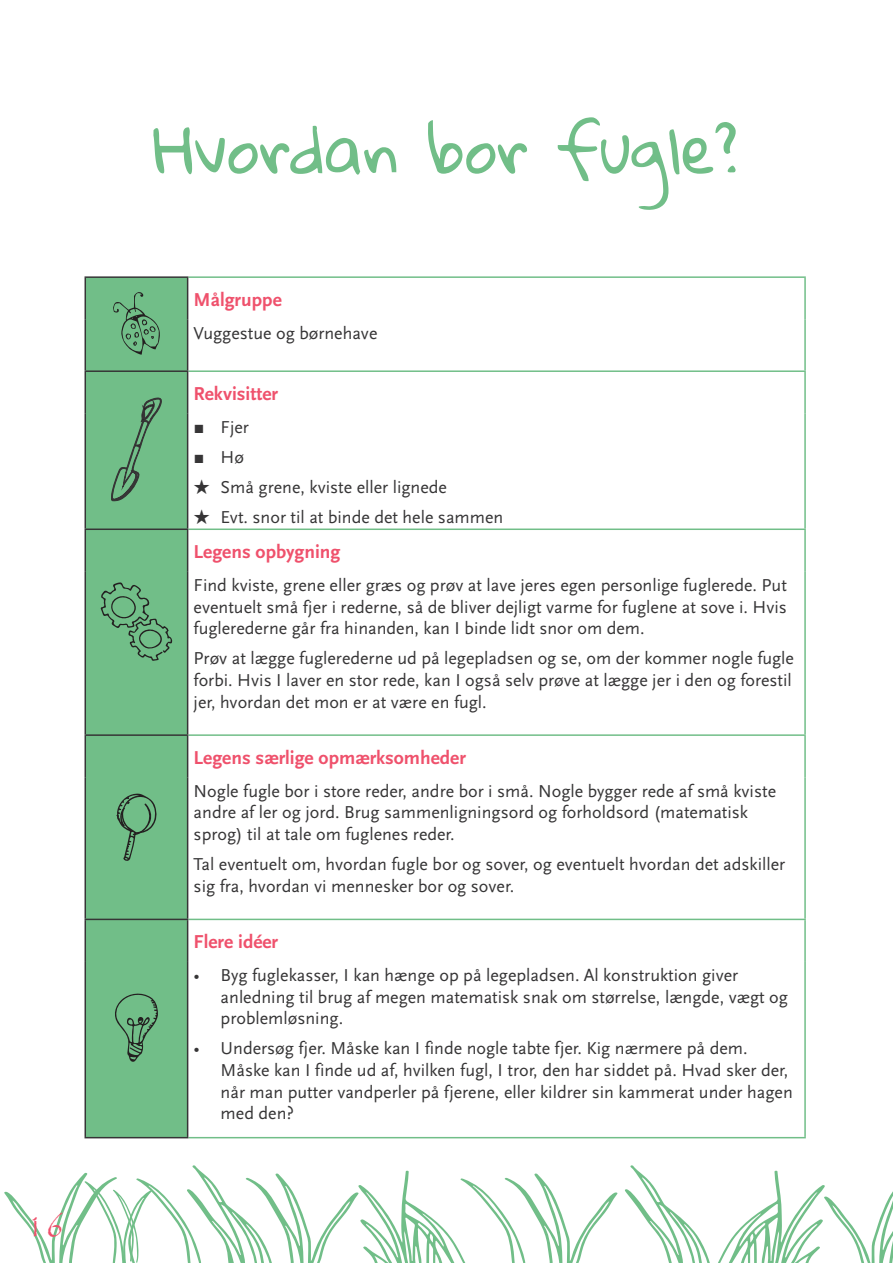
<style>
.page{position:relative;width:893px;height:1263px;background:#fff}
.page>*{position:absolute;margin:0;border:0;box-sizing:border-box;transform-origin:0 0}
.t1{font:63px "Gloria Hallelujah";color:#71be88}
.t2{font:34.5px "Papyrus";color:#ef516c}
.t3{font:700 19.5px "Scala Sans OT";color:#ef516c}
.Tekstboks_brød{font:18px/21.6px "Scala Sans OT";color:#363536}
</style>
<div class="page">
<div style="left:86px;top:278px;width:101px;height:859px;background:#71be88"></div>
<hr style="left:188px;top:276px;width:618px;height:2px;background:#71be88">
<hr style="left:804px;top:278px;width:2px;height:42px;background:#71be88">
<hr style="left:804px;top:320px;width:2px;height:50px;background:#71be88">
<hr style="left:188px;top:370px;width:618px;height:2px;background:#71be88">
<hr style="left:804px;top:372px;width:2px;height:42px;background:#71be88">
<hr style="left:804px;top:414px;width:2px;height:114px;background:#71be88">
<hr style="left:188px;top:528px;width:618px;height:2px;background:#71be88">
<hr style="left:804px;top:530px;width:2px;height:42px;background:#71be88">
<hr style="left:804px;top:572px;width:2px;height:162px;background:#71be88">
<hr style="left:188px;top:734px;width:618px;height:2px;background:#71be88">
<hr style="left:804px;top:736px;width:2px;height:42px;background:#71be88">
<hr style="left:804px;top:778px;width:2px;height:141px;background:#71be88">
<hr style="left:188px;top:919px;width:618px;height:1px;background:#71be88">
<hr style="left:804px;top:920px;width:2px;height:42px;background:#71be88">
<hr style="left:804px;top:962px;width:2px;height:175px;background:#71be88">
<hr style="left:188px;top:1137px;width:618px;height:1px;background:#71be88">
<hr style="left:85px;top:276px;width:103px;height:2px;background:#363536">
<hr style="left:85px;top:278px;width:1px;height:42px;background:#363536">
<hr style="left:187px;top:278px;width:1px;height:42px;background:#363536">
<hr style="left:85px;top:320px;width:1px;height:50px;background:#363536">
<hr style="left:187px;top:320px;width:1px;height:50px;background:#363536">
<hr style="left:85px;top:370px;width:103px;height:2px;background:#363536">
<hr style="left:85px;top:372px;width:1px;height:42px;background:#363536">
<hr style="left:187px;top:372px;width:1px;height:42px;background:#363536">
<hr style="left:85px;top:414px;width:1px;height:114px;background:#363536">
<hr style="left:187px;top:414px;width:1px;height:114px;background:#363536">
<hr style="left:85px;top:528px;width:103px;height:2px;background:#363536">
<hr style="left:85px;top:530px;width:1px;height:42px;background:#363536">
<hr style="left:187px;top:530px;width:1px;height:42px;background:#363536">
<hr style="left:85px;top:572px;width:1px;height:162px;background:#363536">
<hr style="left:187px;top:572px;width:1px;height:162px;background:#363536">
<hr style="left:85px;top:734px;width:103px;height:2px;background:#363536">
<hr style="left:85px;top:736px;width:1px;height:42px;background:#363536">
<hr style="left:187px;top:736px;width:1px;height:42px;background:#363536">
<hr style="left:85px;top:778px;width:1px;height:141px;background:#363536">
<hr style="left:187px;top:778px;width:1px;height:141px;background:#363536">
<hr style="left:85px;top:919px;width:103px;height:1px;background:#363536">
<hr style="left:85px;top:920px;width:1px;height:42px;background:#363536">
<hr style="left:187px;top:920px;width:1px;height:42px;background:#363536">
<hr style="left:85px;top:962px;width:1px;height:175px;background:#363536">
<hr style="left:187px;top:962px;width:1px;height:175px;background:#363536">
<hr style="left:85px;top:1137px;width:103px;height:1px;background:#363536">
<svg style="left:113px;top:292px;width:47px;height:63px;background:#66a879"></svg>
<svg style="left:111px;top:397px;width:51px;height:104px;background:#68ab7c"></svg>
<svg style="left:100px;top:582px;width:73px;height:79px;background:#67ab7c"></svg>
<svg style="left:116px;top:793px;width:41px;height:68px;background:#64a477"></svg>
<svg style="left:112px;top:991px;width:46px;height:71px;background:#65a678"></svg>
<svg style="left:625px;top:1165px;width:268px;height:98px"></svg>
<svg style="left:4px;top:1165px;width:614px;height:98px"></svg>
<h2 class="t2" style="left:26px;top:1204px;width:41px">16</h2>
<p class="t1" style="left:154px;top:115px;width:586px">Hvordan bor fugle?</p>
<p class="t3" style="left:194px;top:288px;width:90px">Målgruppe</p>
<p class="Tekstboks_brød" style="left:194px;top:323px;width:185px">Vuggestue og børnehave</p>
<p class="t3" style="left:194px;top:382px;width:86px">Rekvisitter</p>
<p class="Tekstboks_brød" style="left:194px;top:417px;width:57px">▪ Fjer</p>
<p class="Tekstboks_brød" style="left:194px;top:447px;width:52px">▪ Hø</p>
<p class="Tekstboks_brød" style="left:194px;top:477px;width:255px">★ Små grene, kviste eller lignede</p>
<p class="Tekstboks_brød" style="left:194px;top:507px;width:311px">★ Evt. snor til at binde det hele sammen</p>
<p class="t3" style="left:194px;top:540px;width:148px">Legens opbygning</p>
<p class="Tekstboks_brød" style="left:194px;top:575px;width:595px;text-align:justify">Find kviste, grene eller græs og prøv at lave jeres egen personlige fuglerede. Put eventuelt små fjer i rederne, så de bliver dejligt varme for fuglene at sove i. Hvis fuglerederne går fra hinanden, kan I binde lidt snor om dem.</p>
<p class="Tekstboks_brød" style="left:194px;top:648px;width:602px">Prøv at lægge fuglerederne ud på legepladsen og se, om der kommer nogle fugle forbi. Hvis I laver en stor rede, kan I også selv prøve at lægge jer i den og forestil jer, hvordan det mon er at være en fugl.</p>
<p class="t3" style="left:194px;top:746px;width:274px">Legens særlige opmærksomheder</p>
<p class="Tekstboks_brød" style="left:194px;top:781px;width:584px">Nogle fugle bor i store reder, andre bor i små. Nogle bygger rede af små kviste andre af ler og jord. Brug sammenligningsord og forholdsord (matematisk sprog) til at tale om fuglenes reder.</p>
<p class="Tekstboks_brød" style="left:194px;top:854px;width:593px">Tal eventuelt om, hvordan fugle bor og sover, og eventuelt hvordan det adskiller sig fra, hvordan vi mennesker bor og sover.</p>
<p class="t3" style="left:194px;top:930px;width:86px">Flere idéer</p>
<p class="Tekstboks_brød" style="left:221px;top:965px;width:569px;text-indent:-27px">• Byg fuglekasser, I kan hænge op på legepladsen. Al konstruktion giver anledning til brug af megen matematisk snak om størrelse, længde, vægt og problemløsning.</p>
<p class="Tekstboks_brød" style="left:221px;top:1038px;width:574px;text-indent:-27px">• Undersøg fjer. Måske kan I finde nogle tabte fjer. Kig nærmere på dem.<br>Måske kan I finde ud af, hvilken fugl, I tror, den har siddet på. Hvad sker der, når man putter vandperler på fjerene, eller kildrer sin kammerat under hagen med den?</p>
</div>
